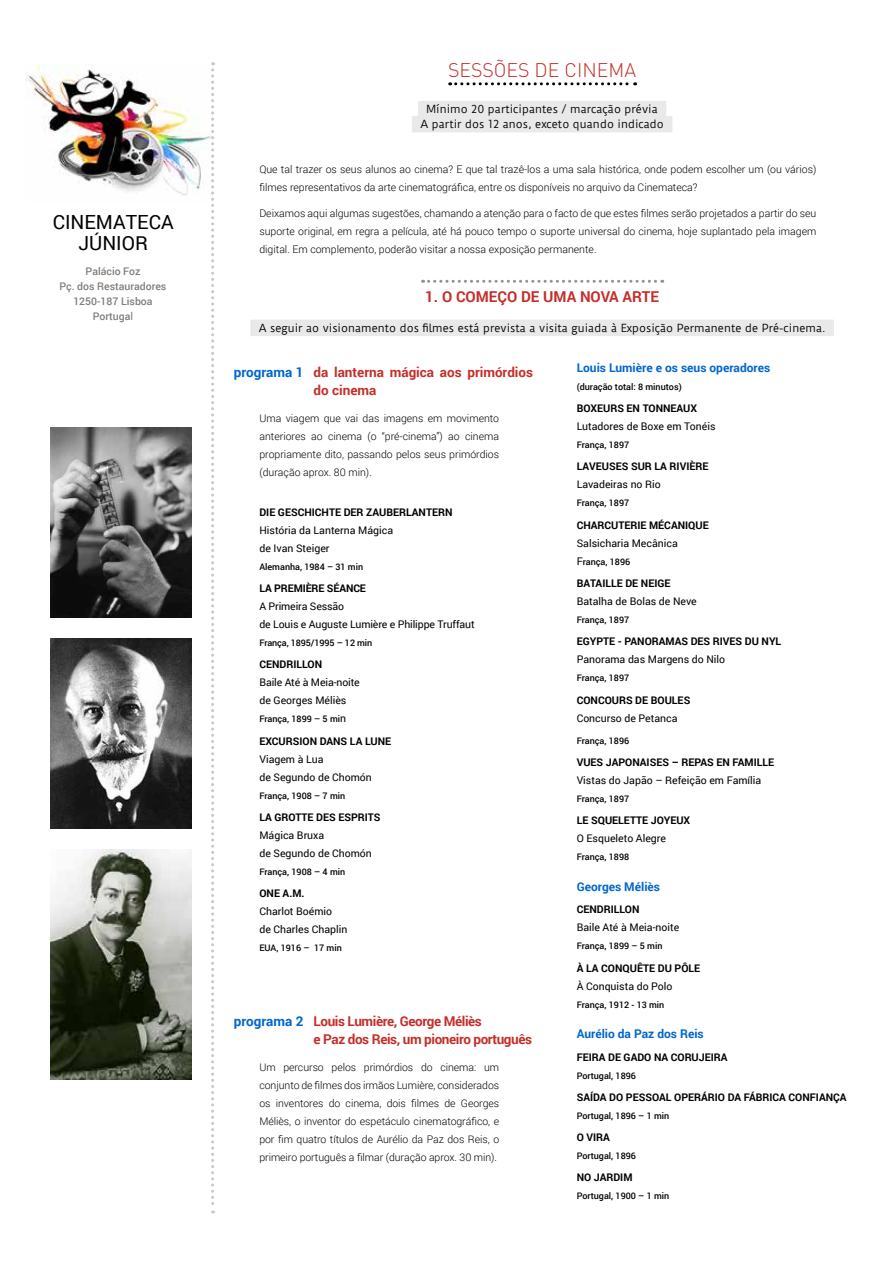
<style>
.page{position:relative;width:893px;height:1263px;background:#fff}
.page>*{position:absolute;margin:0;border:0;box-sizing:border-box;transform-origin:0 0}
.t1{font:19.5px/21px "Roboto";color:#000;text-align:center}
.t2{font:300 19.5px "DIN";color:#c42f2a}
.t3{font:700 15px "Roboto";color:#c42f2a}
.t4{font:700 13.5px/18px "Roboto";letter-spacing:-.03em;color:#c42f2a}
.t5{font:700 13.5px/18px "Roboto";color:#c42f2a}
.t6{font:700 12px "Roboto";color:#06c}
.t7{font:300 10.5px/18px "Roboto";color:#000;text-align:justify}
.t8{font:10.5px/18px "Roboto";color:#000}
.t9{font:700 10.5px "Roboto";color:#000}
.t10{font:10.5px/15px "Duru Sans";color:#000;text-align:center}
.t11{font:500 10.5px/15px "Roboto";color:#807c7a;text-align:center}
.t12{font:500 9px "Roboto";color:#000}
.s1{font-weight:400}
.s2{color:#06c}
.s3{font-weight:400;font-size:10.5px}
</style>
<div class="page">
<img style="left:26px;top:64px;width:185px;height:132px">
<svg style="left:211px;top:62px;width:3px;height:1151px"></svg>
<svg style="left:450px;top:82px;width:186px;height:3px"></svg>
<div style="left:418px;top:101px;width:248px;height:16px;background:#e9e9e9"></div>
<div style="left:412px;top:116px;width:260px;height:16px;background:#e9e9e9"></div>
<svg style="left:423px;top:280px;width:240px;height:3px"></svg>
<div style="left:250px;top:320px;width:584px;height:16px;background:#e9e9e9"></div>
<img style="left:51px;top:850px;width:141px;height:230px">
<img style="left:51px;top:428px;width:141px;height:189px">
<img style="left:51px;top:638px;width:141px;height:190px">
<h1 class="t1" style="left:53px;top:211px;width:122px">CINEMATECA<br>JÚNIOR</h1>
<p class="t11" style="left:60px;top:263px;width:108px">Palácio Foz<br>Pç. dos Restauradores<br>1250-187 Lisboa<br>Portuga<span class="s1">l</span></p>
<h1 class="t2" style="left:448px;top:58px;width:189px">SESSÕES DE CINEMA</h1>
<p class="t10" style="left:420px;top:102px;width:245px">Mínimo 20 participantes / marcação prévia<br>A partir dos 12 anos, exceto quando indicado</p>
<p class="t7" style="left:259px;top:160px;width:559px">Que tal trazer os seus alunos ao cinema? E que tal trazê-los a uma sala histórica, onde podem escolher um (ou vários) filmes representativos da arte cinematográfica, entre os disponíveis no arquivo da Cinemateca?</p>
<p class="t7" style="left:259px;top:204px;width:559px">Deixamos aqui algumas sugestões, chamando a atenção para o facto de que estes filmes serão projetados a partir do seu suporte original, em regra a película, até há pouco tempo o suporte universal do cinema, hoje suplantado pela imagem digital. Em complemento, poderão visitar a nossa exposição permanente.</p>
<h2 class="t3" style="left:425px;top:286px;width:235px">1. O COMEÇO DE UMA NOVA ARTE</h2>
<p class="t10" style="left:259px;top:321px;width:568px">A seguir ao visionamento dos filmes está prevista a visita guiada à Exposição Permanente de Pré-cinema.</p>
<p class="t5" style="left:314px;top:363px;width:221px;text-indent:-80px"><span class="s2">programa 1</span> da lanterna mágica aos primórdios do cinema</p>
<p class="t7" style="left:259px;top:408px;width:241px">Uma viagem que vai das imagens em movimento anteriores ao cinema (o “pré-cinema”) ao cinema propriamente dito, passando pelos seus primórdios (duração aprox. 80 min).</p>
<p class="t9" style="left:259px;top:505px;width:195px">DIE GESCHICHTE DER ZAUBERLANTERN</p>
<p class="t8" style="left:259px;top:521px;width:135px">História da Lanterna Mágica de Ivan Steiger</p>
<p class="t12" style="left:259px;top:560px;width:105px">Alemanha, 1984 – 31 min</p>
<p class="t9" style="left:259px;top:581px;width:108px">LA PREMIÈRE SÉANCE</p>
<p class="t8" style="left:259px;top:597px;width:217px">A Primeira Sessão<br>de Louis e Auguste Lumière e Philippe Truffaut</p>
<p class="t12" style="left:259px;top:637px;width:114px">França, 1895/1995 – 12 min</p>
<p class="t9" style="left:259px;top:657px;width:64px">CENDRILLON</p>
<p class="t8" style="left:259px;top:673px;width:102px">Baile Até à Meia-noite de Georges Méliès</p>
<p class="t12" style="left:259px;top:713px;width:88px">França, 1899 – 5 mi<span class="s3">n</span></p>
<p class="t9" style="left:259px;top:733px;width:133px">EXCURSION DANS LA LUNE</p>
<p class="t8" style="left:259px;top:749px;width:114px">Viagem à Lua<br>de Segundo de Chomón</p>
<p class="t12" style="left:259px;top:789px;width:87px">França, 1908 – 7 min</p>
<p class="t9" style="left:259px;top:810px;width:123px">LA GROTTE DES ESPRITS</p>
<p class="t8" style="left:259px;top:826px;width:114px">Mágica Bruxa<br>de Segundo de Chomón</p>
<p class="t12" style="left:259px;top:865px;width:87px">França, 1908 – 4 min</p>
<p class="t9" style="left:259px;top:886px;width:47px">ONE A.M.</p>
<p class="t8" style="left:259px;top:902px;width:90px">Charlot Boémio<br>de Charles Chaplin</p>
<p class="t12" style="left:259px;top:942px;width:84px">EUA, 1916 – 17 min</p>
<p class="t6" style="left:577px;top:359px;width:195px">Louis Lumière e os seus operadores</p>
<p class="t12" style="left:577px;top:380px;width:107px">(duração total: 8 minutos)</p>
<p class="t9" style="left:577px;top:401px;width:122px">BOXEURS EN TONNEAUX</p>
<p class="t8" style="left:577px;top:417px;width:140px">Lutadores de Boxe em Tonéis</p>
<p class="t12" style="left:577px;top:439px;width:54px">França, 1897</p>
<p class="t9" style="left:577px;top:459px;width:133px">LAVEUSES SUR LA RIVIÈRE</p>
<p class="t8" style="left:577px;top:475px;width:86px">Lavadeiras no Rio</p>
<p class="t12" style="left:577px;top:497px;width:54px">França, 1897</p>
<p class="t9" style="left:577px;top:518px;width:134px">CHARCUTERIE MÉCANIQUE</p>
<p class="t8" style="left:577px;top:534px;width:103px">Salsicharia Mecânica</p>
<p class="t12" style="left:577px;top:555px;width:55px"><span class="s3">F</span>rança, 1896</p>
<p class="t9" style="left:577px;top:576px;width:95px">BATAILLE DE NEIGE</p>
<p class="t8" style="left:577px;top:592px;width:122px">Batalha de Bolas de Neve</p>
<p class="t12" style="left:577px;top:613px;width:54px">França, 1897</p>
<p class="t9" style="left:577px;top:634px;width:206px">EGYPTE - PANORAMAS DES RIVES DU NYL</p>
<p class="t8" style="left:577px;top:650px;width:150px">Panorama das Margens do Nilo</p>
<p class="t12" style="left:577px;top:672px;width:54px">França, 1897</p>
<p class="t9" style="left:577px;top:692px;width:115px">CONCOURS DE BOULES</p>
<p class="t8" style="left:577px;top:708px;width:102px">Concurso de Petanca</p>
<p class="t12" style="left:577px;top:734px;width:54px">França, 1896</p>
<p class="t9" style="left:577px;top:755px;width:199px">VUES JAPONAISES – REPAS EN FAMILLE</p>
<p class="t8" style="left:577px;top:771px;width:186px">Vistas do Japão – Refeição em Família</p>
<p class="t12" style="left:577px;top:792px;width:54px">França, 1897</p>
<p class="t9" style="left:577px;top:813px;width:115px">LE SQUELETTE JOYEUX</p>
<p class="t8" style="left:577px;top:829px;width:91px">O Esqueleto Alegre</p>
<p class="t12" style="left:577px;top:851px;width:54px">França, 1898</p>
<p class="t6" style="left:577px;top:878px;width:85px">Georges Méliès</p>
<p class="t9" style="left:577px;top:902px;width:64px">CENDRILLON</p>
<p class="t8" style="left:577px;top:918px;width:104px">Baile Até à Meia-noite</p>
<p class="t12" style="left:577px;top:940px;width:87px">França, 1899 – 5 min</p>
<p class="t9" style="left:577px;top:960px;width:125px">À LA CONQUÊTE DU PÔLE</p>
<p class="t8" style="left:577px;top:976px;width:97px">À Conquista do Polo</p>
<p class="t12" style="left:577px;top:998px;width:89px">França, 1912 - 13 min</p>
<p class="t6" style="left:577px;top:1025px;width:129px">Aurélio da Paz dos Reis</p>
<p class="t9" style="left:577px;top:1049px;width:152px">FEIRA DE GADO NA CORUJEIRA</p>
<p class="t12" style="left:577px;top:1069px;width:61px">Portugal, 1896</p>
<p class="t9" style="left:577px;top:1090px;width:271px">SAÍDA DO PESSOAL OPERÁRIO DA FÁBRICA CONFIANÇA</p>
<p class="t12" style="left:577px;top:1109px;width:94px">Portugal, 1896 – 1 min</p>
<p class="t9" style="left:577px;top:1130px;width:35px">O VIRA</p>
<p class="t12" style="left:577px;top:1149px;width:61px">Portugal, 1896</p>
<p class="t9" style="left:577px;top:1170px;width:57px">NO JARDIM</p>
<p class="t12" style="left:577px;top:1190px;width:94px">Portugal, 1900 – 1 min</p>
<p class="t4" style="left:314px;top:1012px;width:220px;text-indent:-80px"><span class="s2">programa 2</span> Louis Lumière, George Méliès<br>e Paz dos Reis, um pioneiro português</p>
<p class="t7" style="left:259px;top:1058px;width:241px">Um percurso pelos primórdios do cinema: um conjunto de filmes dos irmãos Lumière, considerados os inventores do cinema, dois filmes de Georges Méliès, o inventor do espetáculo cinematográfico, e por fim quatro títulos de Aurélio da Paz dos Reis, o primeiro português a filmar (duração aprox. 30 min).</p>
</div>
